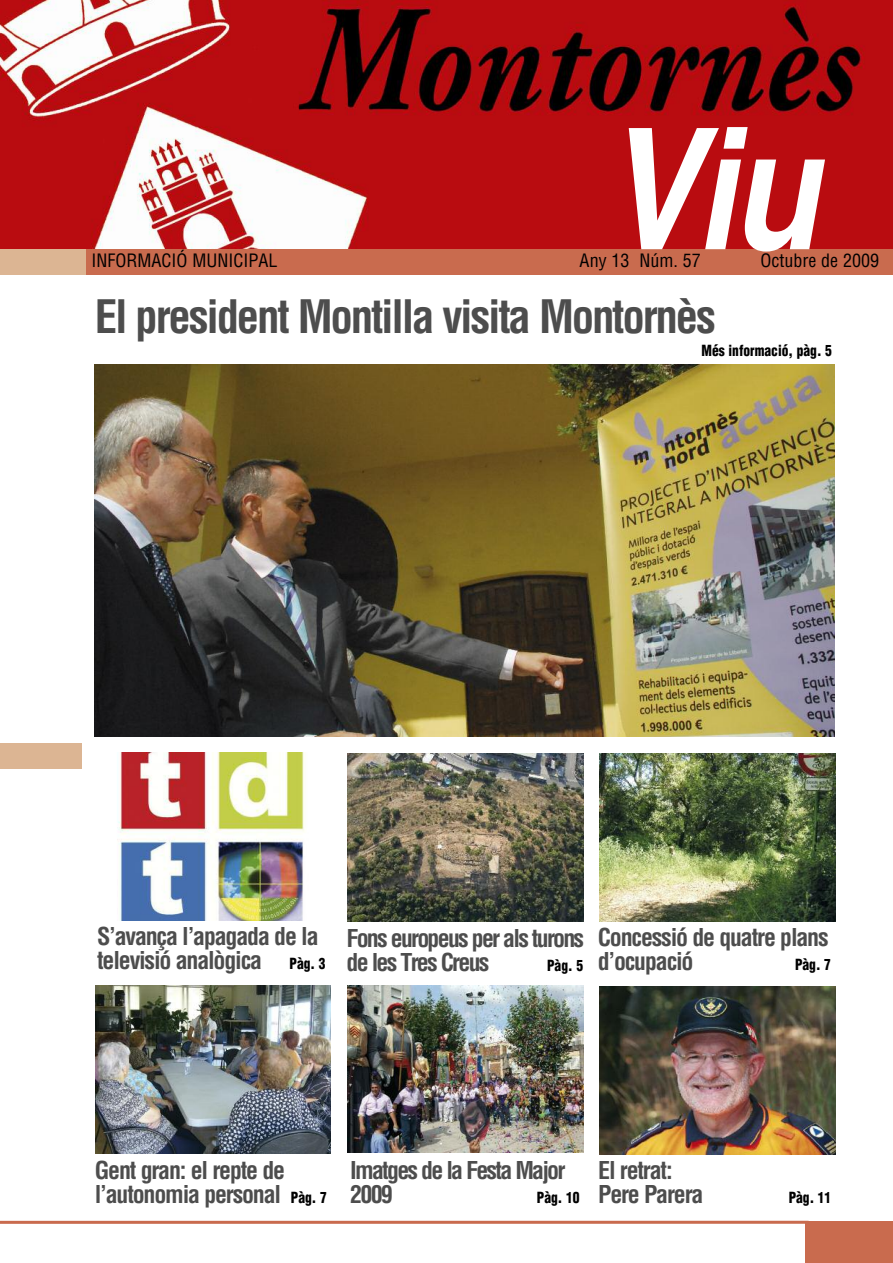
<style>
.page{position:relative;width:893px;height:1263px;background:#fff}
.page>*{position:absolute;margin:0;border:0;box-sizing:border-box;transform-origin:0 0}
.t1{font:italic 700 168.75px "Helvetica";color:#fff;scale:.85 1}
.t2{font:700 condensed 45px "Helvetica";letter-spacing:-.05em;color:#4d4d4d}
.t3{font:700 condensed 24px/24px "Helvetica";letter-spacing:-.05em;color:#4d4d4d}
.t4{font:700 condensed 24px/24px "Helvetica";letter-spacing:-.075em;color:#4d4d4d}
.t5{font:condensed 18px "Helvetica";color:#000}
.t6{font:900 condensed 15px "Helvetica";color:#000;scale:.9 1}
.s1{font-weight:900;font-size:15px;color:#000}
</style>
<div class="page">
<img style="left:0;top:0;width:893px;height:249px">
<div style="left:85px;top:249px;width:808px;height:25px;background:#c96b4e"></div>
<div style="left:0;top:249px;width:85px;height:25px;background:#dcb593"></div>
<div style="left:805px;top:1221px;width:88px;height:42px;background:#c96b4e"></div>
<hr style="left:0;top:1221px;width:809px;height:3px;background:#c96b4e">
<div style="left:0;top:743px;width:81px;height:25px;background:#dcb593"></div>
<img style="left:96px;top:985px;width:234px;height:168px">
<img style="left:599px;top:754px;width:236px;height:168px">
<img style="left:347px;top:753px;width:236px;height:168px">
<img style="left:117px;top:753px;width:187px;height:168px">
<img style="left:95px;top:365px;width:739px;height:372px">
<img style="left:600px;top:986px;width:236px;height:168px">
<img style="left:348px;top:985px;width:235px;height:168px">
<h1 class="t1" style="left:604px;top:92px;width:254px">Viu</h1>
<p class="t5" style="left:760px;top:250px;width:120px">Octubre de 2009</p>
<h2 class="t2" style="left:95px;top:291px;width:623px">El president Montilla visita Montornès</h2>
<p class="t5" style="left:91px;top:250px;width:187px">INFORMACIÓ MUNICIPAL</p>
<p class="t5" style="left:580px;top:250px;width:123px">Any 13 Núm. 57</p>
<p class="t6" style="left:702px;top:342px;width:146px">Més informació, pàg. 5</p>
<p class="t3" style="left:97px;top:925px;width:230px">S’avança l’apagada de la televisió analògica <span class="s1">Pàg. 3</span></p>
<p class="t4" style="left:347px;top:926px;width:239px">Fons europeus per als turons de les Tres Creus</p>
<p class="t6" style="left:547px;top:957px;width:41px">Pàg. 5</p>
<p class="t3" style="left:598px;top:926px;width:232px">Concessió de quatre plans d’ocupació</p>
<p class="t6" style="left:795px;top:956px;width:41px">Pàg. 7</p>
<p class="t3" style="left:95px;top:1159px;width:234px">Gent gran: el repte de l’autonomia personal <span class="s1">Pàg. 7</span></p>
<p class="t4" style="left:350px;top:1158px;width:217px">Imatges de la Festa Major<br>2009</p>
<p class="t6" style="left:537px;top:1189px;width:49px">Pàg. 10</p>
<p class="t3" style="left:598px;top:1159px;width:107px">El retrat:<br>Pere Parera</p>
<p class="t6" style="left:789px;top:1189px;width:49px">Pàg. 11</p>
</div>
